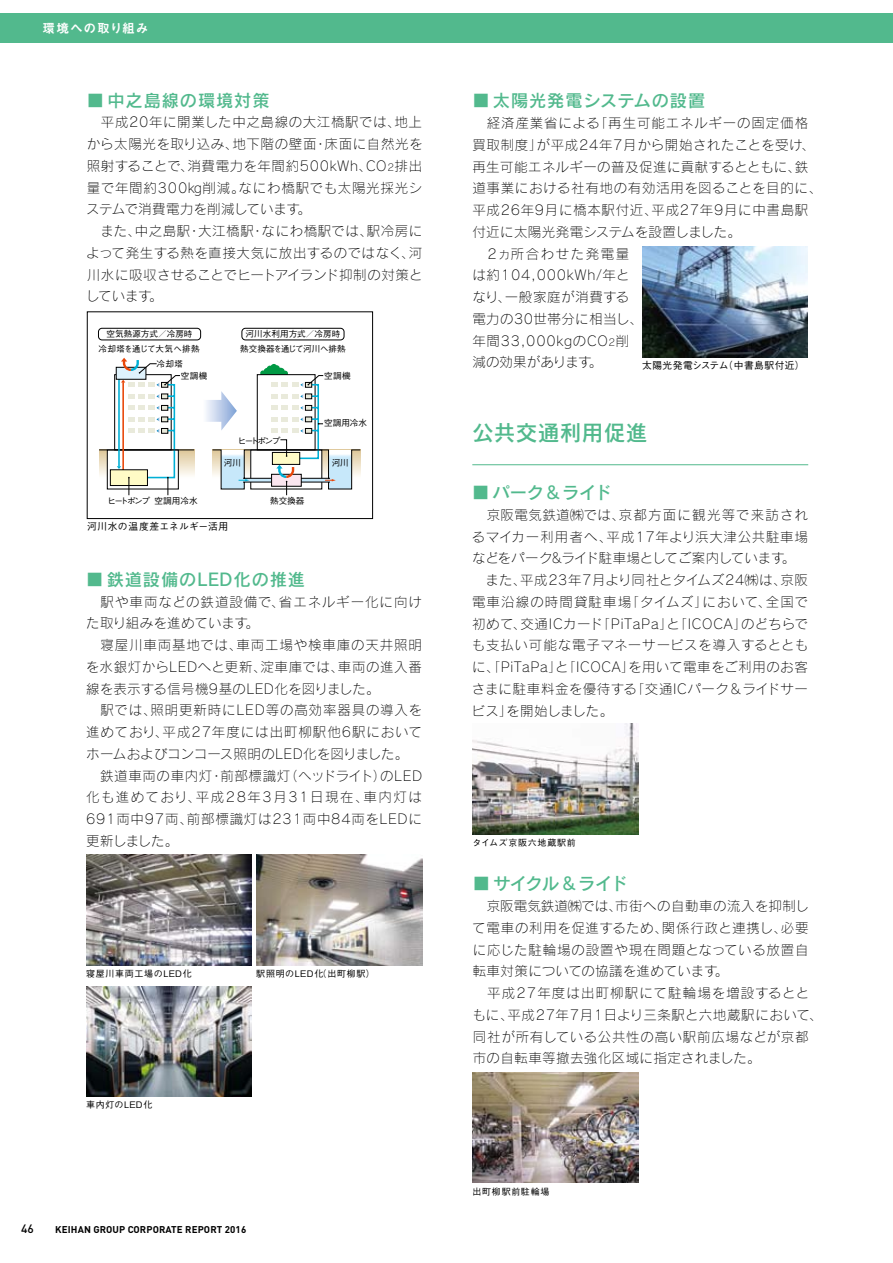
<style>
.page{position:relative;width:893px;height:1263px;background:#fff}
.page>*{position:absolute;margin:0;border:0;box-sizing:border-box;transform-origin:0 0}
.t1{font:21.75px "Rodin Pro DB";letter-spacing:.01em;color:#52b98d}
.t2{font:17.25px "Rodin Pro DB";letter-spacing:.05em;color:#52b98d}
.t3{font:13.5px/21.8px "Rodin Pro L";letter-spacing:.045em;color:#000}
.t4{font:12.75px "Midashi Go Pr 5 MB31";letter-spacing:.07em;color:#fff}
.t5{font:500 12px "DIN Pro";color:#000}
.t6{font:700 9.75px "DIN Pro";letter-spacing:.01em;color:#000}
.t7{font:500 9.75px "Gothic BBB Pro";letter-spacing:.05em;color:#000}
.t8{font:500 9.75px "Gothic BBB Pro";letter-spacing:.03em;color:#000}
.t9{font:500 9px "Gothic BBB Pro";letter-spacing:.07em;color:#000}
.t10{font:500 8.55px "Gothic BBB Pro";color:#000}
.t11{font:500 8.55px "Gothic BBB Pro";letter-spacing:-.03em;color:#000}
.t12{font:500 8.55px "Gothic BBB Pro";letter-spacing:.02em;color:#000}
.s1{font-family:"Axis Std";font-weight:500}
.s2{font-size:9.75px}
</style>
<div class="page">
<div style="left:0;top:13px;width:893px;height:30px;background:#52b98d"></div>
<div style="left:87px;top:311px;width:286px;height:208px;border:1px solid #000"></div>
<div style="left:99px;top:450px;width:95px;height:39px;background:linear-gradient(to bottom,#e0cca0,#fff)"></div>
<div style="left:107px;top:450px;width:71px;height:39px;background:#fff"></div>
<div style="left:107px;top:450px;width:72px;height:39px;border:1px solid #000"></div>
<div style="left:114px;top:374px;width:57px;height:76px;border:1px solid #000"></div>
<div style="left:242px;top:328px;width:102px;height:12px;border:1px solid #000;border-radius:4px"></div>
<hr style="left:99px;top:450px;width:95px;height:1px;background:#000">
<div style="left:110px;top:470px;width:37px;height:15px;background:#fffbc6"></div>
<div style="left:110px;top:470px;width:38px;height:16px;border:1px solid #000"></div>
<div style="left:116px;top:367px;width:30px;height:12px;border:1px solid #000"></div>
<div style="left:98px;top:328px;width:103px;height:12px;border:1px solid #000;border-radius:4px"></div>
<svg style="left:117px;top:358px;width:63px;height:137px"></svg>
<svg style="left:206px;top:364px;width:155px;height:131px"></svg>
<hr style="left:472px;top:464px;width:336px;height:1px;background:#52b98d">
<img style="left:642px;top:247px;width:166px;height:110px">
<img style="left:472px;top:1072px;width:166px;height:111px">
<img style="left:472px;top:723px;width:166px;height:111px">
<img style="left:86px;top:855px;width:166px;height:110px">
<img style="left:86px;top:986px;width:166px;height:111px">
<img style="left:256px;top:855px;width:166px;height:110px">
<p class="t4" style="left:43px;top:18px;width:108px">環境への取り組み</p>
<p class="t2" style="left:87px;top:89px;width:184px"><span class="s1">■</span> 中之島線の環境対策</p>
<p class="t3" style="left:86px;top:111px;width:338px">　平成20年に開業した中之島線の大江橋駅では、地上から太陽光を取り込み、地下階の壁面・床面に自然光を照射することで、消費電力を年間約500kWh、CO<span class="s2">2</span>排出量で年間約300㎏削減。なにわ橋駅でも太陽光採光システムで消費電力を削減しています。<br>　また、中之島駅・大江橋駅・なにわ橋駅では、駅冷房によって発生する熱を直接大気に放出するのではなく、河川水に吸収させることでヒートアイランド抑制の対策としています。</p>
<p class="t10" style="left:107px;top:327px;width:88px">空気熱源方式／冷房時</p>
<p class="t10" style="left:246px;top:327px;width:96px">河川水利用方式／冷房時</p>
<p class="t12" style="left:98px;top:342px;width:103px">冷却塔を通じて大気へ排熱</p>
<p class="t11" style="left:240px;top:342px;width:107px">熱交換器を通じて河川へ排熱</p>
<p class="t10" style="left:156px;top:357px;width:28px">冷却塔</p>
<p class="t10" style="left:181px;top:368px;width:28px">空調機</p>
<p class="t10" style="left:324px;top:368px;width:28px">空調機</p>
<p class="t10" style="left:324px;top:416px;width:45px">空調用冷水</p>
<p class="t10" style="left:238px;top:434px;width:44px">ヒートポンプ</p>
<p class="t10" style="left:224px;top:456px;width:19px">河川</p>
<p class="t10" style="left:332px;top:456px;width:19px">河川</p>
<p class="t10" style="left:107px;top:494px;width:44px">ヒートポンプ</p>
<p class="t10" style="left:155px;top:494px;width:45px">空調用冷水</p>
<p class="t10" style="left:270px;top:494px;width:36px">熱交換器</p>
<p class="t8" style="left:87px;top:519px;width:142px">河川水の温度差エネルギー活用</p>
<p class="t2" style="left:86px;top:568px;width:221px"><span class="s1">■</span> 鉄道設備のLED化の推進</p>
<p class="t3" style="left:86px;top:590px;width:338px">　駅や車両などの鉄道設備で、省エネルギー化に向けた取り組みを進めています。<br>　寝屋川車両基地では、車両工場や検車庫の天井照明を水銀灯からLEDへと更新、淀車庫では、車両の進入番線を表示する信号機9基のLED化を図りました。<br>　駅では、照明更新時にLED等の高効率器具の導入を進めており、平成27年度には出町柳駅他6駅においてホームおよびコンコース照明のLED化を図りました。　鉄道車両の車内灯・前部標識灯（ヘッドライト）のLED化も進めており、平成28年3月31日現在、車内灯は<br>691両中97両、前部標識灯は231両中84両をLEDに更新しました。</p>
<p class="t9" style="left:86px;top:966px;width:107px">寝屋川車両工場のLED化</p>
<p class="t9" style="left:256px;top:966px;width:120px">駅照明のLED化（出町柳駅）</p>
<p class="t9" style="left:86px;top:1098px;width:68px">車内灯のLED化</p>
<p class="t5" style="left:21px;top:1220px;width:14px">46</p>
<p class="t6" style="left:55px;top:1223px;width:193px">KEIHAN GROUP CORPORATE REPORT 2016</p>
<p class="t2" style="left:472px;top:90px;width:234px"><span class="s1">■</span> 太陽光発電システムの設置</p>
<p class="t3" style="left:472px;top:112px;width:351px">　経済産業省による「再生可能エネルギーの固定価格買取制度」が平成24年7月から開始されたことを受け、再生可能エネルギーの普及促進に貢献するとともに、鉄道事業における社有地の有効活用を図ることを目的に、平成26年9月に橋本駅付近、平成27年9月に中書島駅付近に太陽光発電システムを設置しました。<br>　2ヵ所合わせた発電量<br>は約104,000kWh/年と<br>なり、一般家庭が消費する<br>電力の30世帯分に相当し、<br>年間33,000kgのCO<span class="s2">2</span>削<br>減の効果があります。</p>
<p class="t7" style="left:642px;top:357px;width:164px">太陽光発電システム （中書島駅付近）</p>
<h1 class="t1" style="left:472px;top:419px;width:177px">公共交通利用促進</h1>
<p class="t2" style="left:472px;top:481px;width:141px"><span class="s1">■</span> パーク＆ライド</p>
<p class="t3" style="left:472px;top:503px;width:338px;text-indent:15px">京阪電気鉄道㈱では、京都方面に観光等で来訪されるマイカー利用者へ、平成17年より浜大津公共駐車場などをパーク&amp;ライド駐車場としてご案内しています。　また、平成23年7月より同社とタイムズ24㈱は、京阪電車沿線の時間貸駐車場「タイムズ」において、全国で初めて、交通ICカード「PiTaPa」と「ICOCA」のどちらでも支払い可能な電子マネーサービスを導入するとともに、「PiTaPa」と「ICOCA」を用いて電車をご利用のお客さまに駐車料金を優待する「交通ICパーク＆ライドサービス」を開始しました。</p>
<p class="t9" style="left:472px;top:835px;width:105px">タイムズ京阪六地蔵駅前</p>
<p class="t2" style="left:473px;top:872px;width:157px"><span class="s1">■</span> サイクル＆ライド</p>
<p class="t3" style="left:473px;top:895px;width:351px;text-indent:14px">京阪電気鉄道㈱では、市街への自動車の流入を抑制して電車の利用を促進するため、関係行政と連携し、必要に応じた駐輪場の設置や現在問題となっている放置自転車対策についての協議を進めています。<br>　平成27年度は出町柳駅にて駐輪場を増設するとともに、平成27年7月1日より三条駅と六地蔵駅において、同社が所有している公共性の高い駅前広場などが京都市の自転車等撤去強化区域に指定されました。</p>
<p class="t9" style="left:472px;top:1184px;width:79px">出町柳駅前駐輪場</p>
</div>
